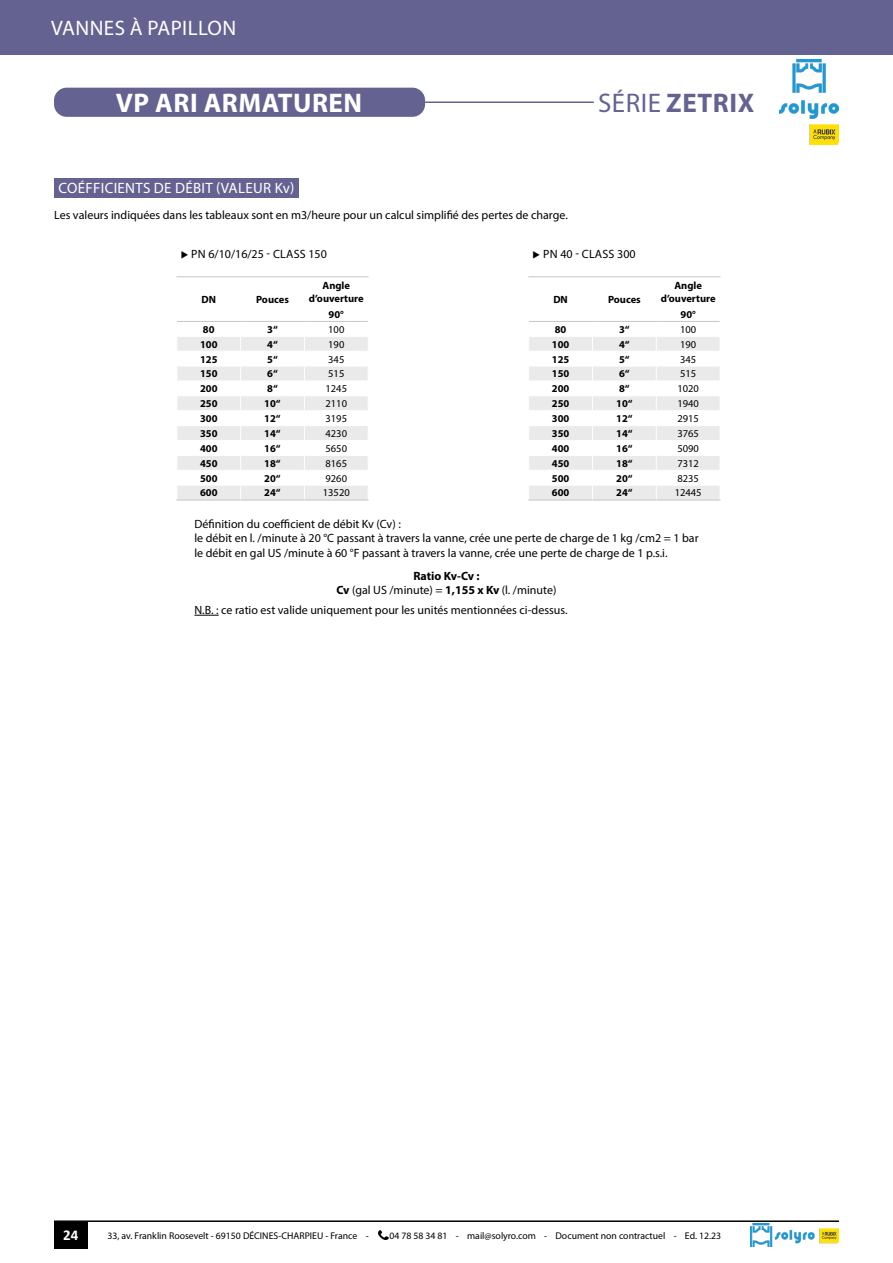
<style>
.page{position:relative;width:893px;height:1263px;background:#fff}
.page>*{position:absolute;margin:0;border:0;box-sizing:border-box;transform-origin:0 0}
.t1{font:700 27px "Myriad Pro";letter-spacing:.02em;color:#fff}
.t2{font:700 27px "Myriad Pro";letter-spacing:.02em;color:#646291}
.t3{font:21px "Myriad Pro";letter-spacing:.02em;color:#fff}
.t4{font:15px "Myriad Pro";letter-spacing:.02em;color:#fff}
.t5{font:700 15px "Calibri";color:#fff}
.t6{font:12px/14.4px "Myriad Pro";color:#000}
.t7{font:12px "Myriad Pro";letter-spacing:.02em;color:#000}
.t8{font:700 10.5px/12.6px "Myriad Pro";color:#000;text-align:center}
.t9{font:10.5px "Myriad Pro";color:#000}
.t10{font:9.75px "Myriad Pro";color:#000}
.s1{font-weight:400}
.s2{font-weight:700}
</style>
<div class="page">
<div style="left:0;top:0;width:893px;height:54px;background:#646291"></div>
<hr style="left:425px;top:101px;width:169px;height:2px;background:#646291">
<div style="left:54px;top:88px;width:371px;height:29px;background:#646291;border-radius:13px"></div>
<img style="left:779px;top:60px;width:60px;height:85px">
<svg style="left:379px;top:1230px;width:9px;height:10px"></svg>
<div style="left:54px;top:1222px;width:34px;height:26px;background:#000"></div>
<hr style="left:54px;top:1220px;width:785px;height:2px;background:#000">
<img style="left:751px;top:1224px;width:88px;height:22px">
<div style="left:54px;top:178px;width:245px;height:20px;background:#646291"></div>
<svg style="left:176px;top:277px;width:193px;height:223px"></svg>
<hr style="left:176px;top:276px;width:65px;height:1px;background:#c6c6c6">
<hr style="left:241px;top:276px;width:63px;height:1px;background:#c6c6c6">
<hr style="left:304px;top:276px;width:65px;height:1px;background:#c6c6c6">
<hr style="left:177px;top:321px;width:64px;height:1px;background:#c6c6c6">
<hr style="left:241px;top:321px;width:63px;height:1px;background:#c6c6c6">
<hr style="left:304px;top:321px;width:64px;height:1px;background:#c6c6c6">
<hr style="left:176px;top:500px;width:65px;height:1px;background:#c6c6c6">
<hr style="left:241px;top:500px;width:63px;height:1px;background:#c6c6c6">
<hr style="left:304px;top:500px;width:65px;height:1px;background:#c6c6c6">
<svg style="left:528px;top:277px;width:193px;height:223px"></svg>
<hr style="left:528px;top:276px;width:64px;height:1px;background:#c6c6c6">
<hr style="left:592px;top:276px;width:64px;height:1px;background:#c6c6c6">
<hr style="left:656px;top:276px;width:64px;height:1px;background:#c6c6c6">
<hr style="left:529px;top:321px;width:63px;height:1px;background:#c6c6c6">
<hr style="left:592px;top:321px;width:64px;height:1px;background:#c6c6c6">
<hr style="left:656px;top:321px;width:64px;height:1px;background:#c6c6c6">
<hr style="left:528px;top:500px;width:64px;height:1px;background:#c6c6c6">
<hr style="left:592px;top:500px;width:64px;height:1px;background:#c6c6c6">
<hr style="left:656px;top:500px;width:64px;height:1px;background:#c6c6c6">
<svg style="left:194px;top:615px;width:25px;height:1px"></svg>
<h2 class="t3" style="left:51px;top:15px;width:187px">VANNES À PAPILLON</h2>
<h1 class="t1" style="left:116px;top:85px;width:248px">VP ARI ARMATUREN</h1>
<h1 class="t2" style="left:598px;top:86px;width:158px"><span class="s1">SÉRIE</span> ZETRIX</h1>
<p class="t4" style="left:59px;top:179px;width:237px">COÉFFICIENTS DE DÉBIT (VALEUR Kv)</p>
<p class="t6" style="left:54px;top:208px;width:515px">Les valeurs indiquées dans les tableaux sont en m3/heure pour un calcul simplifié des pertes de charge.</p>
<p class="t7" style="left:181px;top:246px;width:148px">◆ PN 6/10/16/25 - CLASS 150</p>
<p class="t8" style="left:201px;top:293px;width:16px">DN</p>
<p class="t8" style="left:256px;top:293px;width:34px">Pouces</p>
<p class="t7" style="left:533px;top:246px;width:105px">◆ PN 40 - CLASS 300</p>
<p class="t8" style="left:553px;top:293px;width:16px">DN</p>
<p class="t8" style="left:608px;top:293px;width:34px">Pouces</p>
<p class="t8" style="left:309px;top:279px;width:56px">Angle d’ouverture</p>
<p class="t8" style="left:329px;top:308px;width:17px">90°</p>
<p class="t8" style="left:661px;top:279px;width:56px">Angle d’ouverture</p>
<p class="t8" style="left:680px;top:308px;width:17px">90°</p>
<p class="t8" style="left:555px;top:323px;width:13px">80</p>
<p class="t8" style="left:619px;top:323px;width:12px">3“</p>
<p class="t9" style="left:680px;top:323px;width:18px">100</p>
<p class="t8" style="left:552px;top:337px;width:19px">100</p>
<p class="t8" style="left:619px;top:337px;width:12px">4“</p>
<p class="t9" style="left:680px;top:338px;width:18px">190</p>
<p class="t8" style="left:552px;top:352px;width:19px">125</p>
<p class="t8" style="left:619px;top:352px;width:12px">5“</p>
<p class="t9" style="left:680px;top:353px;width:18px">345</p>
<p class="t8" style="left:552px;top:367px;width:19px">150</p>
<p class="t8" style="left:619px;top:367px;width:12px">6“</p>
<p class="t9" style="left:680px;top:367px;width:18px">515</p>
<p class="t8" style="left:552px;top:382px;width:19px">200</p>
<p class="t8" style="left:619px;top:382px;width:12px">8“</p>
<p class="t9" style="left:677px;top:382px;width:23px">1020</p>
<p class="t8" style="left:552px;top:397px;width:19px">250</p>
<p class="t8" style="left:616px;top:397px;width:18px">10“</p>
<p class="t9" style="left:677px;top:397px;width:23px">1940</p>
<p class="t8" style="left:552px;top:412px;width:19px">300</p>
<p class="t8" style="left:616px;top:412px;width:18px">12“</p>
<p class="t9" style="left:677px;top:412px;width:23px">2915</p>
<p class="t8" style="left:552px;top:427px;width:19px">350</p>
<p class="t8" style="left:616px;top:427px;width:18px">14“</p>
<p class="t9" style="left:677px;top:427px;width:23px">3765</p>
<p class="t8" style="left:552px;top:442px;width:19px">400</p>
<p class="t8" style="left:616px;top:442px;width:18px">16“</p>
<p class="t9" style="left:677px;top:442px;width:23px">5090</p>
<p class="t8" style="left:552px;top:456px;width:19px">450</p>
<p class="t8" style="left:616px;top:456px;width:18px">18“</p>
<p class="t9" style="left:677px;top:457px;width:23px">7312</p>
<p class="t8" style="left:552px;top:471px;width:19px">500</p>
<p class="t8" style="left:616px;top:471px;width:18px">20“</p>
<p class="t9" style="left:677px;top:472px;width:23px">8235</p>
<p class="t8" style="left:552px;top:486px;width:19px">600</p>
<p class="t8" style="left:616px;top:486px;width:18px">24“</p>
<p class="t9" style="left:675px;top:486px;width:28px">12445</p>
<p class="t6" style="left:194px;top:517px;width:506px">Définition du coefficient de débit Kv (Cv) :<br>le débit en l. /minute à 20 °C passant à travers la vanne, crée une perte de charge de 1 kg /cm2 = 1 bar le débit en gal US /minute à 60 °F passant à travers la vanne, crée une perte de charge de 1 p.s.i.</p>
<p class="t6" style="left:336px;top:568px;width:221px;text-align:center"><span class="s2">Ratio Kv-Cv :<br>Cv</span> (gal US /minute) = <span class="s2">1,155 x Kv</span> (l. /minute)</p>
<p class="t6" style="left:194px;top:603px;width:375px">N.B. : ce ratio est valide uniquement pour les unités mentionnées ci-dessus.</p>
<p class="t8" style="left:203px;top:323px;width:13px">80</p>
<p class="t8" style="left:267px;top:323px;width:12px">3“</p>
<p class="t9" style="left:328px;top:323px;width:18px">100</p>
<p class="t8" style="left:200px;top:337px;width:19px">100</p>
<p class="t8" style="left:267px;top:337px;width:12px">4“</p>
<p class="t9" style="left:328px;top:338px;width:18px">190</p>
<p class="t8" style="left:200px;top:352px;width:19px">125</p>
<p class="t8" style="left:267px;top:352px;width:12px">5“</p>
<p class="t9" style="left:328px;top:353px;width:18px">345</p>
<p class="t8" style="left:200px;top:367px;width:19px">150</p>
<p class="t8" style="left:267px;top:367px;width:12px">6“</p>
<p class="t9" style="left:328px;top:367px;width:18px">515</p>
<p class="t8" style="left:200px;top:382px;width:19px">200</p>
<p class="t8" style="left:267px;top:382px;width:12px">8“</p>
<p class="t9" style="left:326px;top:382px;width:23px">1245</p>
<p class="t8" style="left:200px;top:397px;width:19px">250</p>
<p class="t8" style="left:264px;top:397px;width:18px">10“</p>
<p class="t9" style="left:326px;top:397px;width:23px">2110</p>
<p class="t8" style="left:200px;top:412px;width:19px">300</p>
<p class="t8" style="left:264px;top:412px;width:18px">12“</p>
<p class="t9" style="left:326px;top:412px;width:23px">3195</p>
<p class="t8" style="left:200px;top:427px;width:19px">350</p>
<p class="t8" style="left:264px;top:427px;width:18px">14“</p>
<p class="t9" style="left:326px;top:427px;width:23px">4230</p>
<p class="t8" style="left:200px;top:442px;width:19px">400</p>
<p class="t8" style="left:264px;top:442px;width:18px">16“</p>
<p class="t9" style="left:326px;top:442px;width:23px">5650</p>
<p class="t8" style="left:200px;top:456px;width:19px">450</p>
<p class="t8" style="left:264px;top:456px;width:18px">18“</p>
<p class="t9" style="left:326px;top:457px;width:23px">8165</p>
<p class="t8" style="left:200px;top:471px;width:19px">500</p>
<p class="t8" style="left:264px;top:471px;width:18px">20“</p>
<p class="t9" style="left:326px;top:472px;width:23px">9260</p>
<p class="t8" style="left:200px;top:486px;width:19px">600</p>
<p class="t8" style="left:264px;top:486px;width:18px">24“</p>
<p class="t9" style="left:323px;top:486px;width:28px">13520</p>
<p class="t5" style="left:63px;top:1224px;width:17px">24</p>
<p class="t10" style="left:107px;top:1229px;width:263px">33, av. Franklin Roosevelt - 69150 DÉCINES-CHARPIEU - France -</p>
<p class="t10" style="left:389px;top:1229px;width:333px">04 78 58 34 81 - mail@solyro.com - Document non contractuel - Ed. 12.23</p>
</div>
